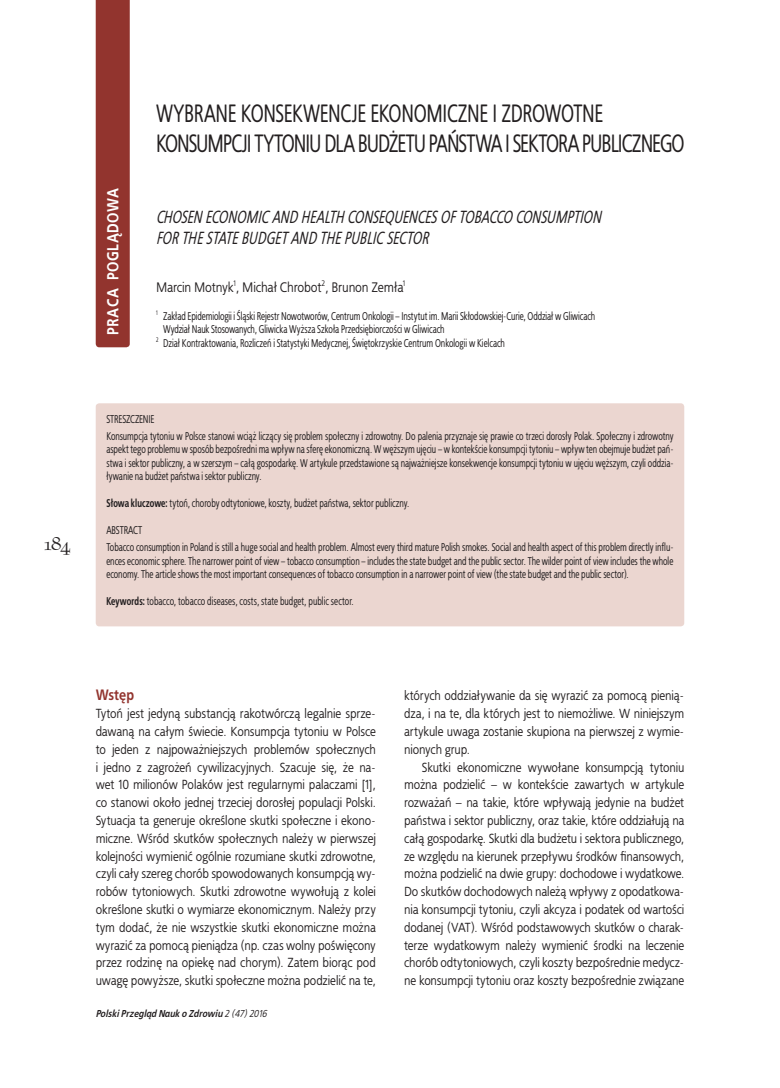
<style>
.page{position:relative;width:780px;height:1088px;background:#fff}
.page>*{position:absolute;margin:0;border:0;box-sizing:border-box;transform-origin:0 0}
.TYT_pl{font:25px/30px "Bureau Cnd TTEFN";letter-spacing:-.005em;color:#231f20}
.TYT_pl-2{font:25px "Bureau Cnd TTEFN";letter-spacing:-.03em;color:#231f20}
.TYT_ang{font:italic 17.5px/21px "Bureau Cnd TTEFN";letter-spacing:.005em;color:#231f20}
.TYT_polski{font:700 16px "Bureau TTEFN";letter-spacing:.03em;color:#fff}
.STR_tekst{font:700 15px "Bureau TTEFN";letter-spacing:-.005em;color:#92342e}
.TYT_autor{font:13.75px "Bureau TTEFN";letter-spacing:-.005em;color:#231f20}
.ART_bez_wciecia{font:13.12px/17.8px "Bureau TTEFN";color:#231f20;text-align:justify}
.ART_wciecie{font:13.12px/17.8px "Bureau TTEFN";letter-spacing:-.005em;color:#231f20;text-align:justify}
.STR_tekst-2{font:11.25px/13.5px "Bureau Cnd TTEFN";letter-spacing:.005em;color:#231f20;text-align:justify}
.TYT_afil__wciecie{font:11.25px/13.5px "Bureau Cnd TTEFN";letter-spacing:.005em;color:#231f20}
.STR_tytul{font:11.25px "Bureau Cnd TTEFN";letter-spacing:-.005em;color:#231f20}
.t1{font:italic 700 10px "Bureau TTEFN";color:#231f20}
.TYT_autor-2{font:8px "Bureau TTEFN";color:#231f20}
.s1{font-weight:700}
.s2{font-weight:400}
</style>
<div class="page">
<div style="left:96px;top:403px;width:588px;height:223px;background:#ebd6d0;border-radius:4px"></div>
<div style="left:96px;top:0;width:34px;height:347px;background:#92342e"></div>
<p class="TYT_polski" style="left:101px;top:335px;width:149px;rotate:-90deg">PRACA POGLĄDOWA</p>
<p class="TYT_pl" style="left:156px;top:97px;width:446px">Wybrane konsekwencje ekonomiczne i zdrowotne konsumpc</p>
<p class="TYT_pl" style="left:242px;top:127px;width:229px">ji tytoniu dla budżetu państwa</p>
<p class="TYT_pl" style="left:505px;top:127px;width:8px">isekt</p>
<p class="TYT_pl-2" style="left:546px;top:126px;width:140px">ora pu blicznego</p>
<p class="TYT_ang" style="left:156px;top:205px;width:446px">CHOSEN ECONOMIC AND HEALTH CONSEQUENCES OF TOBACCO CONSUMPTION<br>FOR THE STATE BUDGET AND THE PUBLIC SECTOR</p>
<p class="TYT_autor" style="left:156px;top:278px;width:249px">Marcin Motnyk , Michał Chrobot , Brunon Zemła</p>
<p class="TYT_autor-2" style="left:233px;top:278px;width:4px">1</p>
<p class="TYT_autor-2" style="left:321px;top:278px;width:5px">2</p>
<p class="TYT_autor-2" style="left:403px;top:278px;width:4px">1</p>
<p class="TYT_afil__wciecie" style="left:163px;top:309px;width:433px;text-indent:-7px"><sup>1</sup> Zakład Epidemiologii i Śląski Rejestr Nowotworów, Centrum Onkologii – Instytut im. Marii Skłodowskiej-Curie, Oddział w G liwicach<br>Wydział Nauk Stosowanych, Gliwicka Wyższa Szkoła Przedsiębiorczości w G liwicach</p>
<p class="TYT_afil__wciecie" style="left:156px;top:336px;width:350px"><sup>2</sup> Dział Kontraktowania, Rozliczeń i Statystyki Medycznej, Świętokrzyskie Centrum Onkologii w Kielcach</p>
<p class="STR_tytul" style="left:106px;top:411px;width:49px">Streszczenie</p>
<p class="STR_tekst-2" style="left:106px;top:428px;width:568px">Konsumpcja tytoniu w Polsce stanowi wciąż liczący się problem społeczny i zdrowotny. Do palenia przyznaje się prawie co trzeci dorosły Polak. Społeczny i zdrowotny aspekt tego problemu w sposób bezpośredni ma wpływ na sferę ekonomiczną. Wwęższym ujęciu – w kontekście konsumpcji tytoniu – wpływ ten obejmuje budżet pań&shy;stwa i sektor publiczny, a w szerszym – całą gospodarkę. W artykule przedstawione są najważniejsze konsekwencje konsumpcji tytoniu w ujęciu węższym, czyli oddzia&shy;ływanie na budżet państwa i sektor publiczny.</p>
<p class="STR_tekst-2" style="left:106px;top:496px;width:304px"><span class="s1">Słowa kluczowe:</span> tytoń, choroby odtytoniowe, koszty, budżet państwa, sektor publiczny.</p>
<p class="STR_tytul" style="left:106px;top:522px;width:37px">Abstract</p>
<p class="STR_tekst-2" style="left:106px;top:540px;width:568px">Tobacco consumption in Poland is still a huge social and health problem. Almost every third mature Polish smokes. Social and health aspect of this problem directly influ&shy;ences economic sphere. The narrower point of view – tobacco consumption – includes the state budget and the public sector. The wilder point of view includes the whole economy. The article shows the most important consequences of tobacco consumption in a narrower point of view (the state budget and the public sector).</p>
<p class="STR_tekst-2" style="left:106px;top:594px;width:249px"><span class="s1">Keywords:</span> tobacco, tobacco diseases, costs, state budget, public sector.</p>
<p class="STR_tekst" style="left:96px;top:684px;width:40px">Wstęp</p>
<p class="ART_bez_wciecia" style="left:96px;top:704px;width:281px">Tytoń jest jedyną substancją rakotwórczą legalnie sprze&shy;dawaną na całym świecie. Konsumpcja tytoniu w Polsce to jeden z najpoważniejszych problemów społecznych i jedno z zagrożeń cywilizacyjnych. Szacuje się, że na&shy;wet 10 milionów Polaków jest regularnymi palaczami [1], co stanowi około jednej trzeciej dorosłej populacji Polski.<br>Sytuacja ta generuje określone skutki społeczne i ekono&shy;miczne. Wśród skutków społecznych należy w pierwszej kolejności wymienić ogólnie rozumiane skutki zdrowotne, czyli cały szereg chorób spowodowanych konsumpcją wy&shy;robów tytoniowych. Skutki zdrowotne wywołują z kolei określone skutki o wymiarze ekonomicznym. Należy przy tym dodać, że nie wszystkie skutki ekonomiczne można wyrazić za pomocą pieniądza (np. czas wolny poświęcony przez rodzinę na opiekę nad chorym). Zatem biorąc pod uwagę powyższe, skutki społeczne można podzielić na te,</p>
<p class="t1" style="left:96px;top:1006px;width:172px">Polski Przegląd Nauk o Zdrowiu <span class="s2">2 (47) 2016</span></p>
<p class="ART_bez_wciecia" style="left:404px;top:686px;width:281px">których oddziaływanie da się wyrazić za pomocą pienią&shy;dza, i na te, dla których jest to niemożliwe. W niniejszym artykule uwaga zostanie skupiona na pierwszej z wymie&shy;nionych grup.</p>
<p class="ART_wciecie" style="left:404px;top:758px;width:281px;text-indent:18px">Skutki ekonomiczne wywołane konsumpcją tytoniu można podzielić – w kontekście zawartych w artykule rozważań – na takie, które wpływają jedynie na budżet państwa i sektor publiczny, oraz takie, które oddziałują na całą gospodarkę. Skutki dla budżetu i sektora publicznego, ze względu na kierunek przepływu środków finansowych, można podzielić na dwie grupy: dochodowe i wydatkowe.<br>Do skutków dochodowych należą wpływy z opodatkowa&shy;nia konsumpcji tytoniu, czyli akcyza i podatek od wartości dodanej (VAT). Wśród podstawowych skutków o charak&shy;terze wydatkowym należy wymienić środki na leczenie chorób odtytoniowych, czyli koszty bezpośrednie medycz&shy;ne konsumpcji tytoniu oraz koszty bezpośrednie związane</p>
</div>
